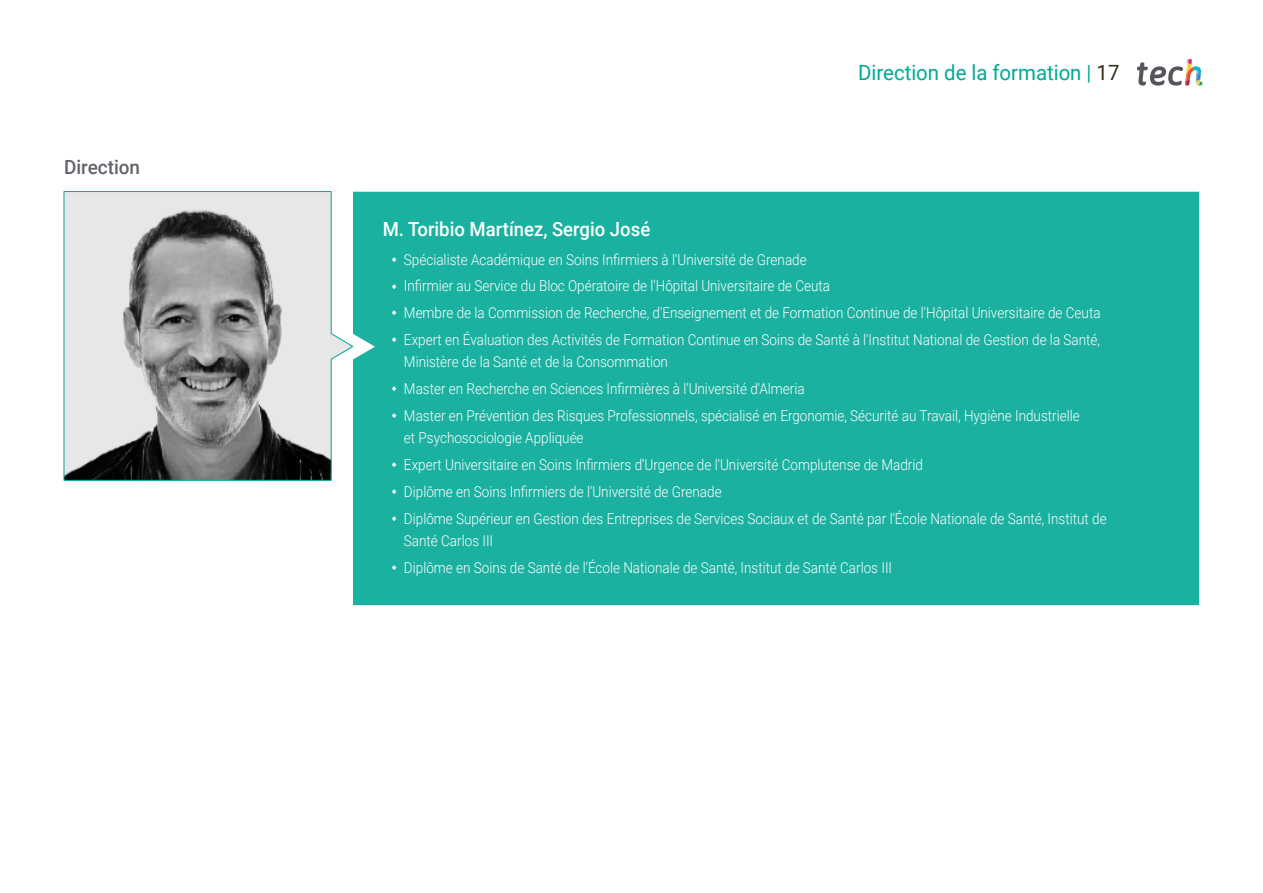
<style>
.page{position:relative;width:1263px;height:893px;background:#fff}
.page>*{position:absolute;margin:0;border:0;box-sizing:border-box;transform-origin:0 0}
.t1{font:21px "Roboto";color:#00a996}
.t2{font:500 19.5px "Roboto";color:#fff;scale:.95 1}
.t3{font:500 19.5px "Roboto";color:#61646a}
.t4{font:300 15px/26.7px "Roboto";color:#fff;scale:.9 1}
.s1{color:#312e20}
</style>
<div class="page">
<div style="left:353px;top:192px;width:846px;height:413px;background:#1ab1a0"></div>
<svg style="left:64px;top:191px;width:289px;height:290px;background:#b0b2b2"></svg>
<svg style="left:1137px;top:59px;width:65px;height:27px"></svg>
<svg style="left:392px;top:257px;width:5px;height:5px"></svg>
<svg style="left:392px;top:284px;width:5px;height:5px"></svg>
<svg style="left:392px;top:310px;width:5px;height:5px"></svg>
<svg style="left:392px;top:337px;width:5px;height:5px"></svg>
<svg style="left:392px;top:386px;width:5px;height:5px"></svg>
<svg style="left:392px;top:413px;width:5px;height:5px"></svg>
<svg style="left:392px;top:462px;width:5px;height:5px"></svg>
<svg style="left:392px;top:489px;width:5px;height:5px"></svg>
<svg style="left:392px;top:516px;width:5px;height:5px"></svg>
<svg style="left:392px;top:565px;width:5px;height:5px"></svg>
<h2 class="t3" style="left:64px;top:154px;width:78px">Direction</h2>
<h1 class="t1" style="left:858px;top:57px;width:263px">Direction de la formation | <span class="s1">17</span></h1>
<h2 class="t2" style="left:383px;top:215px;width:283px">M. Toribio Martínez, Sergio José</h2>
<p class="t4" style="left:404px;top:245px;width:775px">Spécialiste Académique en Soins Infirmiers à l'Université de Grenade<br>Infirmier au Service du Bloc Opératoire de l'Hôpital Universitaire de Ceuta<br>Membre de la Commission de Recherche, d'Enseignement et de Formation Continue de l'Hôpital Universitaire de Ceuta Expert en Évaluation des Activités de Formation Continue en Soins de Santé à l'Institut National de Gestion de la Santé,</p>
<p class="t4" style="left:404px;top:348px;width:752px">Ministère de la Santé et de la Consommation<br>Master en Recherche en Sciences Infirmières à l'Université d'Almeria<br>Master en Prévention des Risques Professionnels, spécialisé en Ergonomie, Sécurité au Travail, Hygiène Industrielle</p>
<p class="t4" style="left:404px;top:424px;width:782px">et Psychosociologie Appliquée<br>Expert Universitaire en Soins Infirmiers d'Urgence de l'Université Complutense de Madrid<br>Diplôme en Soins Infirmiers de l'Université de Grenade<br>Diplôme Supérieur en Gestion des Entreprises de Services Sociaux et de Santé par l'École Nationale de Santé, Institut de</p>
<p class="t4" style="left:404px;top:527px;width:544px">Santé Carlos III<br>Diplôme en Soins de Santé de l'École Nationale de Santé, Institut de Santé Carlos III</p>
</div>
